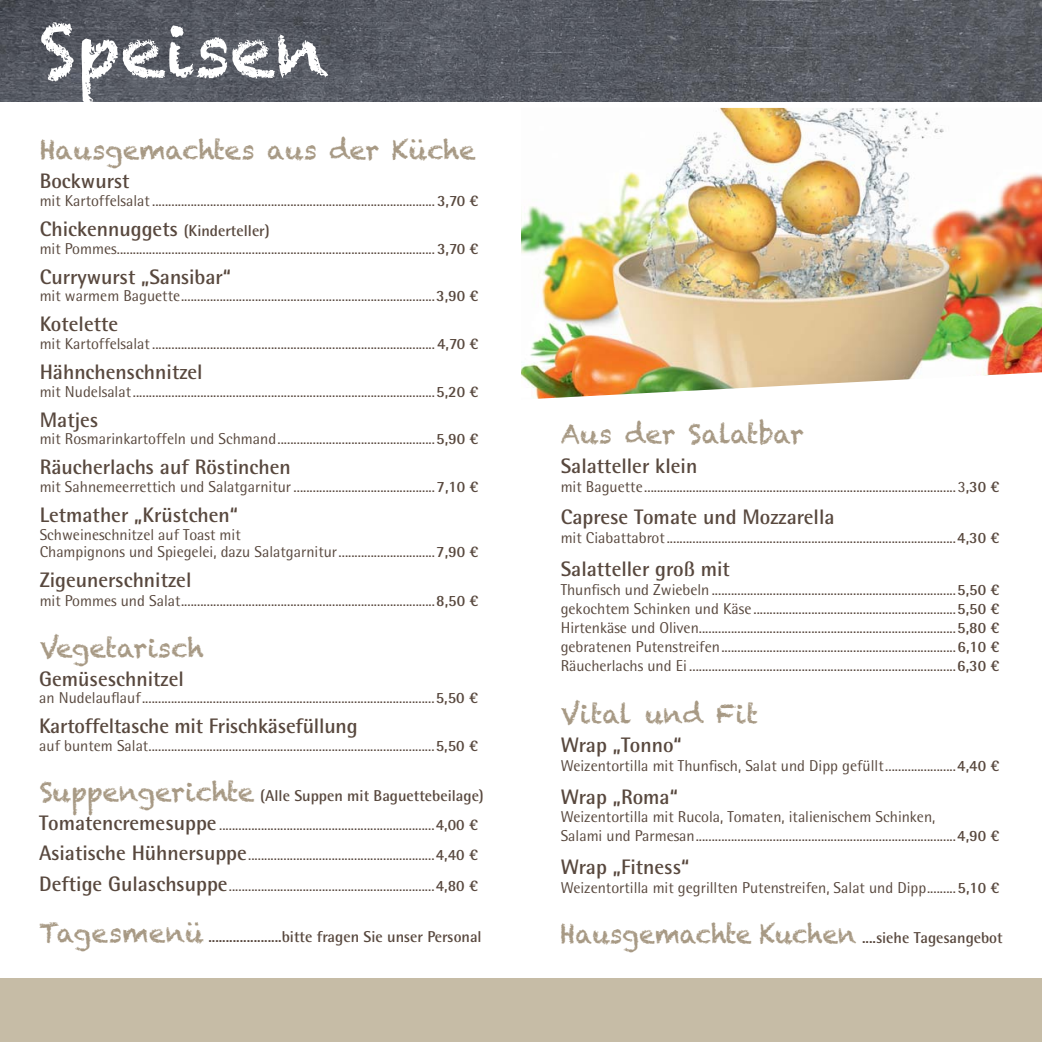
<style>
.page{position:relative;width:1042px;height:1042px;background:#fff}
.page>*{position:absolute;margin:0;border:0;box-sizing:border-box;transform-origin:0 0}
.t1{font:72.1px "Chalkduster";color:#fff}
.t2{font:26.25px "Chalkduster";letter-spacing:-.01em;color:#a79984}
.t3{font:700 21px "Rotis Semi Sans Std";color:#58483e}
.t4{font:15.75px/18.9px "Rotis Semi Sans Std";color:#58483e;text-align:justify}
.t5{font:700 15.75px "Rotis Semi Sans Std";color:#58483e}
.s1{font-weight:700}
.s2{font-size:15.75px}
.s3{font-family:"Chalkduster";font-weight:400;font-size:26.25px;color:#a79984}
.s4{font-weight:700;font-size:21px}
</style>
<div class="page">
<img style="left:0;top:0;width:1042px;height:102px">
<div style="left:0;top:978px;width:1042px;height:64px;background:#c6bca6"></div>
<img style="left:521px;top:108px;width:521px;height:264px">
<img style="left:521px;top:372px;width:521px;height:27px">
<h1 class="t1" style="left:40px;top:5px;width:291px">Speisen</h1>
<h2 class="t2" style="left:40px;top:133px;width:438px">Hausgemachtes aus der Küche</h2>
<h3 class="t3" style="left:40px;top:173px;width:91px">Bockwurst</h3>
<p class="t4" style="left:40px;top:193px;width:440px">mit Kartoffelsalat ........................................................................................ <span class="s1">3,70 €</span></p>
<h3 class="t3" style="left:40px;top:221px;width:232px">Chickennuggets <span class="s2">(Kinderteller)</span></h3>
<p class="t4" style="left:40px;top:240px;width:440px">mit Pommes ................................................................................................... <span class="s1">3,70 €</span></p>
<h3 class="t3" style="left:40px;top:269px;width:193px">Currywurst „Sansibar“</h3>
<p class="t4" style="left:40px;top:288px;width:440px">mit warmem Baguette ...............................................................................<span class="s1">3,90 €</span></p>
<h3 class="t3" style="left:40px;top:316px;width:80px">Kotelette</h3>
<p class="t4" style="left:40px;top:336px;width:440px">mit Kartoffelsalat ........................................................................................ <span class="s1">4,70 €</span></p>
<h3 class="t3" style="left:40px;top:364px;width:165px">Hähnchenschnitzel</h3>
<p class="t4" style="left:40px;top:383px;width:440px">mit Nudelsalat ..............................................................................................<span class="s1">5,20 €</span></p>
<h3 class="t3" style="left:40px;top:412px;width:60px">Matjes</h3>
<p class="t4" style="left:40px;top:431px;width:440px">mit Rosmarinkartoffeln und Schmand .................................................<span class="s1">5,90 €</span></p>
<h3 class="t3" style="left:40px;top:459px;width:253px">Räucherlachs auf Röstinchen</h3>
<p class="t4" style="left:40px;top:479px;width:440px">mit Sahnemeerrettich und Salatgarnitur ............................................<span class="s1">7,10 €</span></p>
<h3 class="t3" style="left:40px;top:507px;width:200px">Letmather „Krüstchen“</h3>
<p class="t4" style="left:40px;top:527px;width:440px;line-height:17.5px">Schweineschnitzel auf Toast mit<br>Champignons und Spiegelei, dazu Salatgarnitur ..............................<span class="s1">7,90 €</span></p>
<h3 class="t3" style="left:40px;top:572px;width:153px">Zigeunerschnitzel</h3>
<p class="t4" style="left:40px;top:593px;width:440px">mit Pommes und Salat ...............................................................................<span class="s1">8,50 €</span></p>
<h2 class="t2" style="left:40px;top:631px;width:166px">Vegetarisch</h2>
<h3 class="t3" style="left:39px;top:670px;width:146px">Gemüseschnitzel</h3>
<p class="t4" style="left:39px;top:690px;width:440px">an Nudelauflauf ...........................................................................................<span class="s1">5,50 €</span></p>
<h3 class="t3" style="left:39px;top:718px;width:320px">Kartoffeltasche mit Frischkäsefüllung</h3>
<p class="t4" style="left:39px;top:737px;width:440px">auf buntem Salat .........................................................................................<span class="s1">5,50 €</span></p>
<p class="t5" style="left:40px;top:790px;width:446px"><span class="s3">Suppengerichte</span> (Alle Suppen mit Baguettebeilage)</p>
<p class="t4" style="left:39px;top:811px;width:440px;line-height:30.1px"><span class="s4">Tomatencremesuppe</span> ...................................................................<span class="s1">4,00 € </span><span class="s4">Asiatische Hühnersuppe</span> ..........................................................<span class="s1">4,40 € </span><span class="s4">Deftige Gulaschsuppe</span> ................................................................<span class="s1">4,80 €</span></p>
<p class="t5" style="left:39px;top:930px;width:444px"><span class="s3">Tagesmenü</span> .....................bitte fragen Sie unser Personal</p>
<h2 class="t2" style="left:561px;top:418px;width:245px">Aus der Salatbar</h2>
<h3 class="t3" style="left:561px;top:458px;width:138px">Salatteller klein</h3>
<p class="t4" style="left:561px;top:479px;width:440px">mit Baguette .................................................................................................3<span class="s1">,30 €</span></p>
<h3 class="t3" style="left:561px;top:509px;width:275px">Caprese Tomate und Mozzarella</h3>
<p class="t4" style="left:561px;top:530px;width:440px">mit Ciabattabrot ..........................................................................................<span class="s1">4,30 €</span></p>
<h3 class="t3" style="left:561px;top:561px;width:171px">Salatteller groß mit</h3>
<p class="t4" style="left:561px;top:582px;width:440px">Thunfisch und Zwiebeln ............................................................................<span class="s1">5,50 € </span>gekochtem Schinken und Käse ...............................................................<span class="s1">5,50 € </span>Hirtenkäse und Oliven................................................................................<span class="s1">5,80 € </span>gebratenen Putenstreifen .........................................................................<span class="s1">6,10 € </span>Räucherlachs und Ei ...................................................................................<span class="s1">6,30 €</span></p>
<h2 class="t2" style="left:561px;top:697px;width:199px">Vital und Fit</h2>
<h3 class="t3" style="left:561px;top:737px;width:123px">Wrap „Tonno“</h3>
<p class="t4" style="left:561px;top:758px;width:440px">Weizentortilla mit Thunfisch, Salat und Dipp gefüllt ......................<span class="s1">4,40 €</span></p>
<h3 class="t3" style="left:561px;top:788px;width:119px">Wrap „Roma“</h3>
<p class="t4" style="left:561px;top:809px;width:440px">Weizentortilla mit Rucola, Tomaten, italienischem Schinken,<br>Salami und Parmesan .................................................................................<span class="s1">4,90 €</span></p>
<h3 class="t3" style="left:561px;top:859px;width:130px">Wrap „Fitness“</h3>
<p class="t4" style="left:561px;top:880px;width:440px">Weizentortilla mit gegrillten Putenstreifen, Salat und Dipp .........<span class="s1">5,10 €</span></p>
<p class="t5" style="left:560px;top:932px;width:444px"><span class="s3">Hausgemachte Kuchen</span> ....siehe Tagesangebot</p>
</div>
